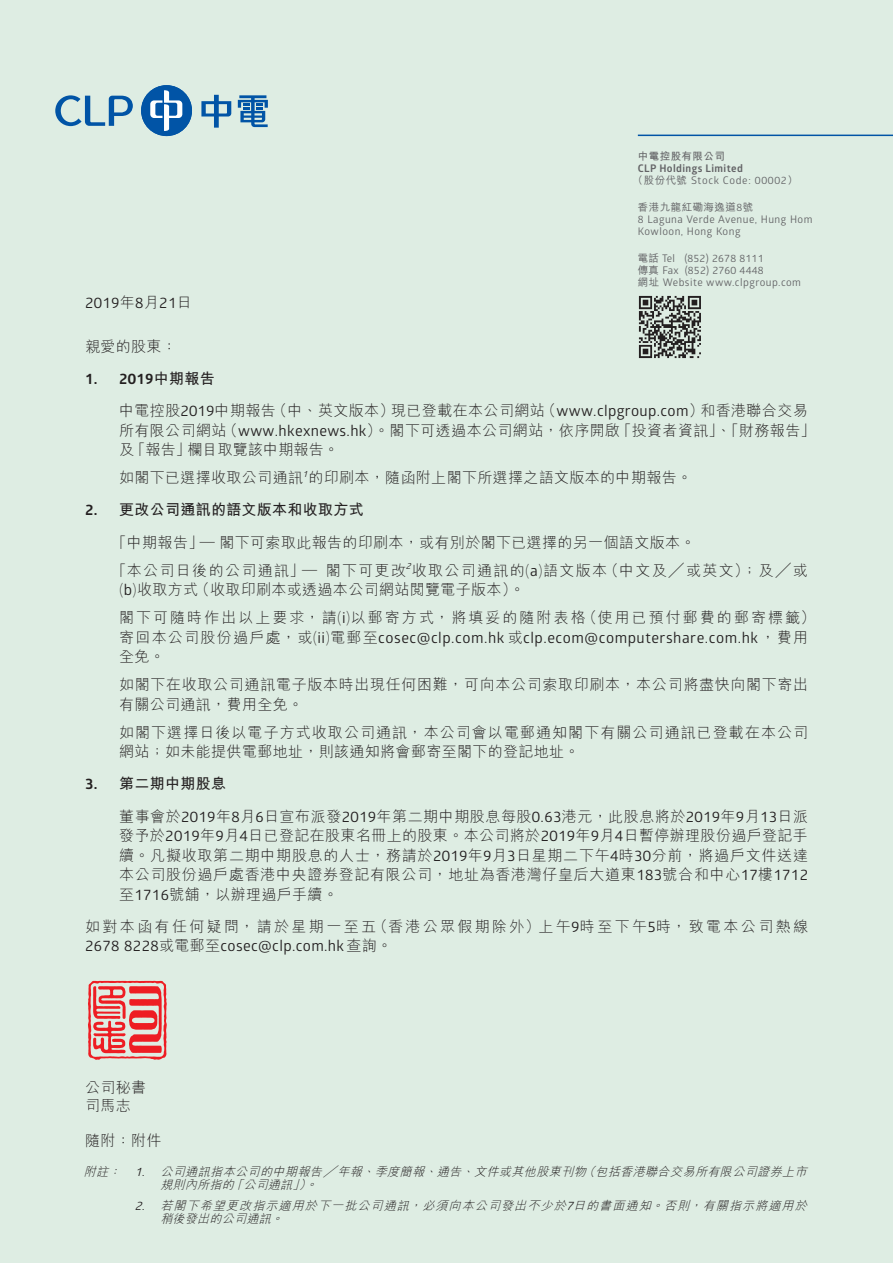
<style>
.page{position:relative;width:893px;height:1263px;background:#deede3}
.page>*{position:absolute;margin:0;border:0;box-sizing:border-box;transform-origin:0 0}
.t1{font:300 15px/19.5px "M Hei HK";letter-spacing:.035em;color:#231f20}
.t2{font:15px "Glober";letter-spacing:.035em;color:#231f20}
.t3{font:300 15px/19.5px "M Hei HK";letter-spacing:.09em;color:#231f20}
.t4{font:300 15px/28px "M Hei HK";letter-spacing:.07em;color:#231f20}
.t5{font:300 15px "M Hei HK";letter-spacing:.135em;color:#231f20}
.t6{font:300 15px "M Hei HK";letter-spacing:.16em;color:#231f20}
.t7{font:700 15px "Glober";color:#231f20}
.t8{font:italic 300 12px/12.8px "M Hei HK";color:#231f20}
.t9{font:10.5px/12px "Glober";letter-spacing:.025em;color:#636366}
.t10{font:10.5px/12px "Glober";letter-spacing:.045em;color:#636366}
.t11{font:700 10.5px/12px "Glober";letter-spacing:.035em;color:#636366}
.t12{font:500 10.5px "M Hei HK";letter-spacing:.045em;color:#636366}
.t13{font:700 10.5px "M Hei HK";letter-spacing:.04em;color:#636366}
.s1{font-family:"M Hei HK";font-weight:500}
.s2{font-weight:400}
.s3{font-family:"Glober";font-weight:400}
.s4{font-family:"M Hei HK";font-weight:300}
.s5{font-family:"M Hei HK"}
.s6{font-family:"Glober";font-weight:700}
.s7{font-weight:700}
.s8{font-family:"Glober"}
.s9{font-weight:300}
</style>
<div class="page">
<img style="left:85px;top:978px;width:85px;height:85px">
<hr style="left:638px;top:135px;width:255px;height:1px;background:#0154a6">
<svg style="left:238px;top:95px;width:30px;height:32px"></svg>
<div style="left:141px;top:85px;width:51px;height:51px;background:#0154a6;border-radius:50%"></div>
<svg style="left:150px;top:90px;width:32px;height:41px"></svg>
<svg style="left:201px;top:95px;width:30px;height:33px"></svg>
<svg style="left:55px;top:95px;width:78px;height:31px;background:#93b9ce"></svg>
<img style="left:638px;top:295px;width:64px;height:64px">
<p class="t13" style="left:638px;top:149px;width:89px">中電控股有限公司</p>
<p class="t11" style="left:633px;top:162px;width:167px;text-indent:5px">CLP Holdings Limited<br><span class="s1">（股份代號</span> <span class="s2">Stock Code: 00002</span><span class="s1">）</span></p>
<p class="t12" style="left:638px;top:200px;width:117px">香港九龍紅磡海逸道<span class="s3">8</span>號</p>
<p class="t10" style="left:638px;top:213px;width:176px">8 Laguna Verde Avenue, Hung Hom<br>Kowloon, Hong Kong</p>
<p class="t9" style="left:638px;top:251px;width:165px"><span class="s1">電話</span> Tel (852) 2678 8111<br><span class="s1">傳真</span> Fax (852) 2760 4448<br><span class="s1">網址</span> Website www.clpgroup.com</p>
<p class="t2" style="left:85px;top:292px;width:108px">2019<span class="s4">年</span>8<span class="s4">月</span>21<span class="s4">日</span></p>
<p class="t1" style="left:85px;top:336px;width:93px">親愛的股東：</p>
<p class="t7" style="left:85px;top:368px;width:131px">1. 2019<span class="s5">中期報告</span></p>
<p class="t1" style="left:119px;top:400px;width:698px">中電控股<span class="s3">2019</span>中期報告（中、英文版本）現已登載在本公司網站（<span class="s3">www.clpgroup.com</span>）和香港聯合交易所有限公司網站（<span class="s3">www.hkexnews.hk</span>）。閣下可透過本公司網站，依序開啟「投資者資訊」、「財務報告」及「報告」欄目取覽該中期報告。</p>
<p class="t1" style="left:119px;top:467px;width:574px">如閣下已選擇收取公司通訊<sup>1</sup>的印刷本，隨函附上閣下所選擇之語文版本的中期報告。</p>
<p class="t1" style="left:112px;top:493px;width:585px;line-height:32.2px;text-indent:-27px"><span class="s6">2.</span> <span class="s7">更改公司通訊的語文版本和收取方式<br></span>「中期報告」─ 閣下可索取此報告的印刷本，或有別於閣下已選擇的另一個語文版本。</p>
<p class="t3" style="left:119px;top:560px;width:690px;text-indent:-8px">「本公司日後的公司通訊」─ 閣下可更改<sup>2</sup>收取公司通訊的<span class="s8">(</span><span class="s3">a</span><span class="s8">)</span>語文版本（中文及╱或英文）；及╱或<span class="s8">(</span><span class="s3">b</span><span class="s8">)</span>收取方式（收取印刷本或透過本公司網站閱覽電子版本）。</p>
<p class="t5" style="left:119px;top:607px;width:698px">閣下可隨時作出以上要求，請<span class="s8">(</span><span class="s3">i</span><span class="s8">)</span>以郵寄方式，將填妥的隨附表格（使用已預付郵費的郵寄標籤）</p>
<p class="t2" style="left:119px;top:627px;width:690px"><span class="s4">寄回本公司股份過戶處，或</span><span class="s9">(</span>ii<span class="s9">)</span><span class="s4">電郵至</span>cosec@clp.com.hk <span class="s4">或</span>clp.ecom@computershare.com.hk <span class="s4">，費用</span></p>
<p class="t1" style="left:119px;top:642px;width:691px;line-height:28px">全免。<br>如閣下在收取公司通訊電子版本時出現任何困難，可向本公司索取印刷本，本公司將盡快向閣下寄出</p>
<p class="t4" style="left:119px;top:690px;width:691px">有關公司通訊，費用全免。<br>如閣下選擇日後以電子方式收取公司通訊，本公司會以電郵通知閣下有關公司通訊已登載在本公司</p>
<p class="t1" style="left:119px;top:741px;width:462px">網站；如未能提供電郵地址，則該通知將會郵寄至閣下的登記地址。</p>
<p class="t1" style="left:119px;top:767px;width:690px;line-height:32.2px;text-indent:-34px"><span class="s6">3.</span> <span class="s7">第二期中期股息<br></span>董事會於<span class="s3">2019</span>年<span class="s3">8</span>月<span class="s3">6</span>日宣布派發<span class="s3">2019</span>年第二期中期股息每股<span class="s3">0.63</span>港元，此股息將於<span class="s3">2019</span>年<span class="s3">9</span>月<span class="s3">13</span>日派</p>
<p class="t1" style="left:119px;top:825px;width:690px;text-align:justify">發予於<span class="s3">2019</span>年<span class="s3">9</span>月<span class="s3">4</span>日已登記在股東名冊上的股東。本公司將於<span class="s3">2019</span>年<span class="s3">9</span>月<span class="s3">4</span>日暫停辦理股份過戶登記手續。凡擬收取第二期中期股息的人士，務請於<span class="s3">2019</span>年<span class="s3">9</span>月<span class="s3">3</span>日星期二下午<span class="s3">4</span>時<span class="s3">30</span>分前，將過戶文件送達本公司股份過戶處香港中央證券登記有限公司，地址為香港灣仔皇后大道東<span class="s3">183</span>號合和中心<span class="s3">17</span>樓<span class="s3">1712</span>至<span class="s3">1716</span>號舖，以辦理過戶手續。</p>
<p class="t6" style="left:85px;top:916px;width:724px">如對本函有任何疑問，請於星期一至五（香港公眾假期除外）上午<span class="s3">9</span>時至下午<span class="s3">5</span>時，致電本公司熱線</p>
<p class="t2" style="left:85px;top:936px;width:309px">2678 8228<span class="s4">或電郵至</span>cosec@clp.com.hk <span class="s4">查詢。</span></p>
<p class="t1" style="left:85px;top:1078px;width:63px;line-height:18px">公司秘書司馬志</p>
<p class="t1" style="left:85px;top:1130px;width:78px">隨附：附件</p>
<p class="t8" style="left:160px;top:1165px;width:652px;text-indent:-77px">附註： <span class="s3">1.</span> 公司通訊指本公司的中期報告╱年報、季度簡報、通告、文件或其他股東刊物（包括香港聯合交易所有限公司證券上市規則內所指的「公司通訊」）。</p>
<p class="t8" style="left:160px;top:1199px;width:652px;text-indent:-26px"><span class="s3">2.</span> 若閣下希望更改指示適用於下一批公司通訊，必須向本公司發出不少於<span class="s3">7</span>日的書面通知。否則，有關指示將適用於稍後發出的公司通訊。</p>
</div>
